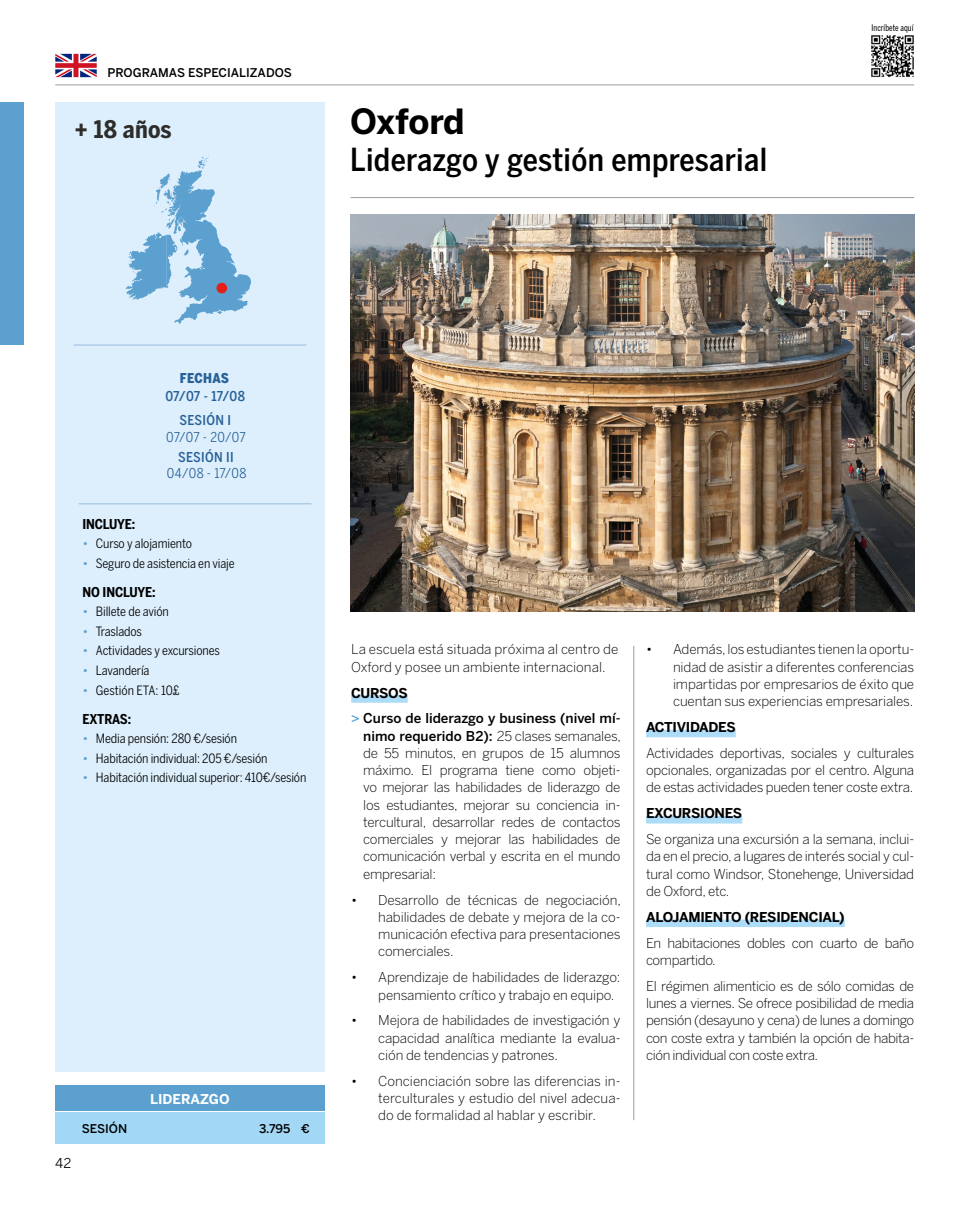
<style>
.page{position:relative;width:978px;height:1212px;background:#fff}
.page>*{position:absolute;margin:0;border:0;box-sizing:border-box;transform-origin:0 0}
.t1{font:700 34.5px "Benton Sans";letter-spacing:-.02em;color:#000}
.t2{font:500 31.5px "Benton Sans Cond";letter-spacing:.01em;color:#000}
.t3{font:700 24px "Benton Sans Cond";letter-spacing:.01em;color:#2d2d2c}
.t4{font:300 13.5px/17.2px "Benton Sans";letter-spacing:-.02em;color:#000;text-align:justify}
.t5{font:300 13.5px/17.2px "Benton Sans";color:#000}
.t6{font:700 13.5px "Benton Sans";letter-spacing:-.02em;color:#000}
.t7{font:500 13.5px/26px "Benton Sans";color:#000}
.t8{font:500 13.5px/24.8px "Benton Sans Cond";letter-spacing:.025em;color:#286198;text-align:center}
.t9{font:700 13.5px "Benton Sans Cond";letter-spacing:-.01em;color:#000}
.t10{font:13.5px "Benton Sans Cond";letter-spacing:.01em;color:#286198}
.t11{font:700 13.5px "Benton Sans";color:#fff}
.t12{font:900 13.5px "Benton Sans Cond";letter-spacing:.025em;color:#286198}
.t13{font:13.5px "Benton Sans";color:#000}
.t14{font:12.75px "Benton Sans Cond";letter-spacing:-.01em;color:#000}
.t15{font:500 12px "Benton Sans";color:#000}
.t16{font:9px "Benton Sans Comp";letter-spacing:.01em;color:#000}
.s1{color:#5ca0cf}
.s2{font-size:12.9px}
.s3{font-weight:700}
.s4{font-weight:500}
</style>
<div class="page">
<div style="left:0;top:103px;width:23px;height:242px;background:#5ca0cf"></div>
<svg style="left:55px;top:54px;width:42px;height:23px"></svg>
<div style="left:55px;top:102px;width:270px;height:970px;background:#ddeffc"></div>
<div style="left:55px;top:1086px;width:270px;height:25px;background:#5ca0cf"></div>
<div style="left:55px;top:1112px;width:270px;height:32px;background:#a2d8f6"></div>
<hr style="left:79px;top:503px;width:232px;height:1px;background:#96bcde">
<hr style="left:74px;top:345px;width:232px;height:1px;background:#96bcde">
<svg style="left:125px;top:156px;width:126px;height:168px"></svg>
<hr style="left:55px;top:85px;width:859px;height:1px;background:#9d9d9c">
<hr style="left:351px;top:197px;width:563px;height:1px;background:#9d9d9c">
<img style="left:350px;top:214px;width:564px;height:397px">
<hr style="left:634px;top:646px;width:1px;height:474px;background:#9d9d9c">
<div style="left:351px;top:695px;width:57px;height:8px;background:#addcf8"></div>
<div style="left:646px;top:730px;width:90px;height:7px;background:#addcf8"></div>
<div style="left:646px;top:816px;width:96px;height:7px;background:#addcf8"></div>
<div style="left:646px;top:919px;width:199px;height:8px;background:#addcf8"></div>
<div style="left:216px;top:283px;width:11px;height:10px;background:#e41f1a;border-radius:50%"></div>
<img style="left:871px;top:35px;width:43px;height:42px">
<p class="t15" style="left:107px;top:65px;width:186px">PROGRAMAS ESPECIALIZADOS</p>
<h3 class="t3" style="left:74px;top:116px;width:99px">+ 18 años</h3>
<h1 class="t1" style="left:350px;top:101px;width:116px">Oxford</h1>
<h2 class="t2" style="left:350px;top:141px;width:419px">Liderazgo y gestión empresarial</h2>
<p class="t16" style="left:872px;top:22px;width:43px">Incríbete aquí</p>
<p class="t12" style="left:180px;top:370px;width:50px">FECHAS</p>
<p class="t8" style="left:165px;top:383px;width:81px">07/07 - 17/08<br>SESIÓN I</p>
<p class="t10" style="left:166px;top:429px;width:81px">07/07 - 20/07</p>
<p class="t8" style="left:178px;top:445px;width:57px">SESIÓN II</p>
<p class="t10" style="left:167px;top:465px;width:81px">04/08 - 17/08</p>
<p class="t9" style="left:82px;top:516px;width:54px">INCLUYE:</p>
<p class="t14" style="left:82px;top:536px;width:111px"><span class="s1">•</span> Curso y alojamiento</p>
<p class="t14" style="left:82px;top:556px;width:154px"><span class="s1">•</span> Seguro de asistencia en viaje</p>
<p class="t9" style="left:82px;top:584px;width:75px">NO INCLUYE:</p>
<p class="t14" style="left:82px;top:604px;width:88px"><span class="s1">•</span> Billete de avión</p>
<p class="t14" style="left:82px;top:624px;width:61px"><span class="s1">•</span> Traslados</p>
<p class="t14" style="left:82px;top:643px;width:139px"><span class="s1">•</span> Actividades y excursiones</p>
<p class="t14" style="left:82px;top:663px;width:69px"><span class="s1">•</span> Lavandería</p>
<p class="t14" style="left:82px;top:683px;width:99px"><span class="s1">•</span> Gestión ETA: 10<span class="s2">£</span></p>
<p class="t9" style="left:82px;top:711px;width:50px">EXTRAS:</p>
<p class="t14" style="left:82px;top:731px;width:156px"><span class="s1">•</span> Media pensión: 280 €/sesión</p>
<p class="t14" style="left:82px;top:751px;width:187px"><span class="s1">•</span> Habitación individual: 205 €/sesión</p>
<p class="t14" style="left:82px;top:770px;width:225px"><span class="s1">•</span> Habitación individual superior: 410€/sesión</p>
<p class="t13" style="left:55px;top:1155px;width:18px">42</p>
<p class="t11" style="left:150px;top:1091px;width:81px">LIDERAZGO</p>
<p class="t15" style="left:82px;top:1121px;width:47px">SESIÓN</p>
<p class="t15" style="left:259px;top:1121px;width:52px">3.795 €</p>
<p class="t5" style="left:351px;top:641px;width:269px">La escuela está situada próxima al centro de<br>Oxford y posee un ambiente internacional.</p>
<p class="t7" style="left:351px;top:679px;width:271px"><span class="s3">CURSOS<br></span><span class="s1">&gt;</span> Curso de liderazgo y business (nivel mí-</p>
<p class="t4" style="left:363px;top:727px;width:259px"><span class="s4">nimo requerido B2):</span> 25 clases semanales, de 55 minutos, en grupos de 15 alumnos máximo. El programa tiene como objeti&shy;vo mejorar las habilidades de liderazgo de los estudiantes, mejorar su conciencia in&shy;tercultural, desarrollar redes de contactos comerciales y mejorar las habilidades de comunicación verbal y escrita en el mundo empresarial:</p>
<p class="t4" style="left:378px;top:891px;width:244px;text-indent:-27px">• Desarrollo de técnicas de negociación, habilidades de debate y mejora de la co&shy;municación efectiva para presentaciones comerciales.</p>
<p class="t4" style="left:378px;top:968px;width:244px;text-indent:-27px">• Aprendizaje de habilidades de liderazgo: pensamiento crítico y trabajo en equipo.</p>
<p class="t4" style="left:378px;top:1012px;width:244px;text-indent:-27px">• Mejora de habilidades de investigación y capacidad analítica mediante la evalua&shy;ción de tendencias y patrones.</p>
<p class="t4" style="left:378px;top:1072px;width:244px;text-indent:-27px">• Concienciación sobre las diferencias in&shy;terculturales y estudio del nivel adecua&shy;do de formalidad al hablar y escribir.</p>
<p class="t4" style="left:673px;top:641px;width:243px;text-indent:-27px">• Además, los estudiantes tienen la oportu&shy;nidad de asistir a diferentes conferencias impartidas por empresarios de éxito que cuentan sus experiencias empresariales.</p>
<p class="t6" style="left:646px;top:719px;width:91px">ACTIVIDADES</p>
<p class="t4" style="left:646px;top:744px;width:270px">Actividades deportivas, sociales y culturales opcionales, organizadas por el centro. Alguna de estas actividades pueden tener coste extra.</p>
<p class="t6" style="left:646px;top:805px;width:98px">EXCURSIONES</p>
<p class="t4" style="left:646px;top:830px;width:270px">Se organiza una excursión a la semana, inclui&shy;da en el precio, a lugares de interés social y cul&shy;tural como Windsor, Stonehenge, Universidad de Oxford, etc.</p>
<p class="t6" style="left:646px;top:909px;width:200px">ALOJAMIENTO (RESIDENCIAL)</p>
<p class="t4" style="left:646px;top:934px;width:270px">En habitaciones dobles con cuarto de baño compartido.</p>
<p class="t4" style="left:646px;top:977px;width:270px">El régimen alimenticio es de sólo comidas de lunes a viernes. Se ofrece posibilidad de media pensión (desayuno y cena) de lunes a domingo con coste extra y también la opción de habita&shy;ción individual con coste extra.</p>
</div>
